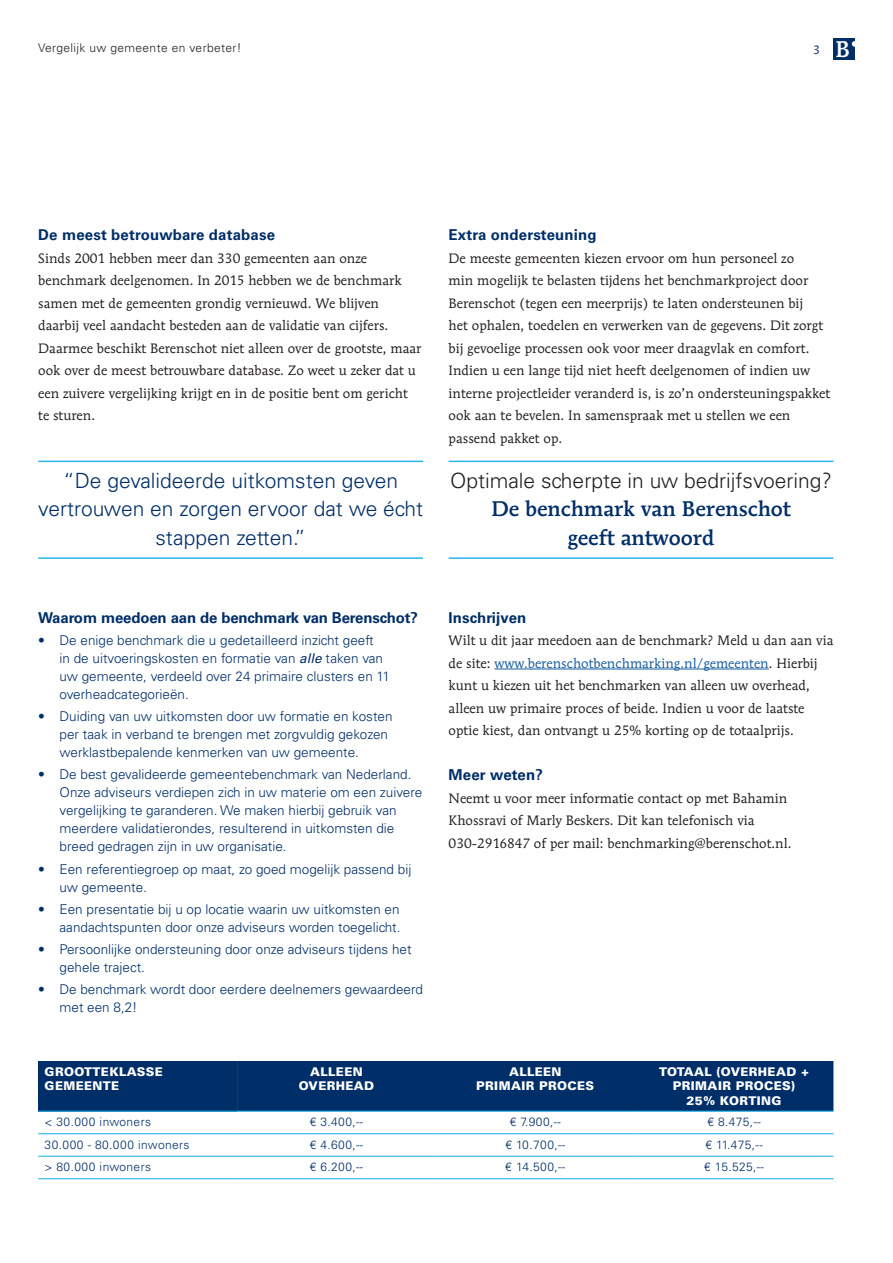
<style>
.page{position:relative;width:893px;height:1263px;background:#fff}
.page>*{position:absolute;margin:0;border:0;box-sizing:border-box;transform-origin:0 0}
.Citaat{font:300 21px/28.5px "Univers LT Std";color:#002e68;text-align:center}
.Citaat-2{font:500 21px/28.5px "Mendoza Roman Std";color:#002e68;text-align:center}
.Kop2{font:700 15px "Univers LT Std";letter-spacing:.01em;color:#002e68}
.Kaderkop{font:700 15px "Univers LT Std";letter-spacing:-.01em;color:#002e68}
.t1{font:300 13.5px/18px "Univers LT Std";color:#002e68}
.Brood{font:13.5px/22.5px "Mendoza Roman Std";color:#231f20}
.Brood_zonder{font:13.5px/22.5px "Mendoza Roman Std";color:#231f20}
.Tabel_inhoudscel{font:300 12px "Univers LT Std";letter-spacing:.03em;color:#002e68}
.Tabel_kopcel_boven{font:900 12px/14.4px "Univers LT Std";letter-spacing:.03em;color:#fff;text-align:center}
.t2{font:300 12px "Univers LT Std";letter-spacing:.03em;color:#231f20}
.t3{font:12px "Mendoza Roman Std";color:#002e68}
.s1{font-weight:500;font-size:22.5px;color:#fff}
.s2{font-weight:400;font-style:italic}
.s3{font-family:"Univers LT Std";font-weight:300;color:#231f20}
.s4{color:#175d9e}
</style>
<div class="page">
<div style="left:833px;top:38px;width:22px;height:22px;background:#002e68"></div>
<svg style="left:852px;top:41px;width:3px;height:6px"></svg>
<hr style="left:38px;top:461px;width:385px;height:1px;background:#2bb4e8">
<hr style="left:38px;top:557px;width:385px;height:2px;background:#2bb4e8">
<div style="left:38px;top:1061px;width:199px;height:50px;background:#002e68"></div>
<div style="left:237px;top:1061px;width:596px;height:50px;background:#002e68"></div>
<hr style="left:38px;top:1133px;width:199px;height:1px;background:#2bb4e8">
<hr style="left:237px;top:1133px;width:199px;height:1px;background:#2bb4e8">
<hr style="left:436px;top:1133px;width:199px;height:1px;background:#2bb4e8">
<hr style="left:635px;top:1133px;width:198px;height:1px;background:#2bb4e8">
<hr style="left:38px;top:1156px;width:199px;height:1px;background:#2bb4e8">
<hr style="left:237px;top:1156px;width:199px;height:1px;background:#2bb4e8">
<hr style="left:436px;top:1156px;width:199px;height:1px;background:#2bb4e8">
<hr style="left:635px;top:1156px;width:198px;height:1px;background:#2bb4e8">
<hr style="left:38px;top:1111px;width:199px;height:1px;background:#2bb4e8">
<hr style="left:237px;top:1111px;width:199px;height:1px;background:#2bb4e8">
<hr style="left:436px;top:1111px;width:199px;height:1px;background:#2bb4e8">
<hr style="left:635px;top:1111px;width:198px;height:1px;background:#2bb4e8">
<hr style="left:38px;top:1178px;width:199px;height:1px;background:#2bb4e8">
<hr style="left:237px;top:1178px;width:199px;height:1px;background:#2bb4e8">
<hr style="left:436px;top:1178px;width:199px;height:1px;background:#2bb4e8">
<hr style="left:635px;top:1178px;width:198px;height:1px;background:#2bb4e8">
<hr style="left:449px;top:461px;width:384px;height:1px;background:#2bb4e8">
<hr style="left:449px;top:557px;width:384px;height:2px;background:#2bb4e8">
<hr style="left:494px;top:669px;width:275px;height:1px;background:#175d9e">
<p class="t2" style="left:38px;top:41px;width:205px">Vergelijk uw gemeente en verbeter!</p>
<p class="t3" style="left:813px;top:43px;width:38px">3 <span class="s1">B</span></p>
<h2 class="Kop2" style="left:38px;top:226px;width:238px">De meest betrouwbare database</h2>
<p class="Brood" style="left:38px;top:247px;width:385px">Sinds 2001 hebben meer dan 330 gemeenten aan onze benchmark deelgenomen. In 2015 hebben we de benchmark samen met de gemeenten grondig vernieuwd. We blijven daarbij veel aandacht besteden aan de validatie van cijfers.<br>Daarmee beschikt Berenschot niet alleen over de grootste, maar ook over de meest betrouwbare database. Zo weet u zeker dat u een zuivere vergelijking krijgt en in de positie bent om gericht te sturen.</p>
<p class="Citaat" style="left:38px;top:466px;width:386px">“De gevalideerde uitkomsten geven vertrouwen en zorgen ervoor dat we écht stappen zetten.”</p>
<h2 class="Kaderkop" style="left:38px;top:608px;width:381px">Waarom meedoen aan de benchmark van Berenschot?</h2>
<p class="t1" style="left:60px;top:631px;width:332px;text-indent:-21px">• De enige benchmark die u gedetailleerd inzicht geeft<br>in de uitvoeringskosten en formatie van <span class="s2">alle</span> taken van uw gemeente, verdeeld over 24 primaire clusters en 11 overheadcategorieën.</p>
<p class="t1" style="left:60px;top:707px;width:334px;text-indent:-21px">• Duiding van uw uitkomsten door uw formatie en kosten per taak in verband te brengen met zorgvuldig gekozen werklastbepalende kenmerken van uw gemeente.</p>
<p class="t1" style="left:60px;top:766px;width:364px;text-indent:-21px">• De best gevalideerde gemeentebenchmark van Nederland.<br>Onze adviseurs verdiepen zich in uw materie om een zuivere vergelijking te garanderen. We maken hierbij gebruik van meerdere validatierondes, resulterend in uitkomsten die breed gedragen zijn in uw organisatie.</p>
<p class="t1" style="left:60px;top:860px;width:353px;text-indent:-21px">• Een referentiegroep op maat, zo goed mogelijk passend bij uw gemeente.</p>
<p class="t1" style="left:38px;top:900px;width:364px;text-align:right">• Een presentatie bij u op locatie waarin uw uitkomsten en aandachtspunten door onze adviseurs worden toegelicht.</p>
<p class="t1" style="left:60px;top:940px;width:354px;text-indent:-21px">• Persoonlijke ondersteuning door onze adviseurs tijdens het gehele traject.</p>
<p class="t1" style="left:60px;top:981px;width:365px;text-indent:-21px">• De benchmark wordt door eerdere deelnemers gewaardeerd met een 8,2!</p>
<h2 class="Kop2" style="left:449px;top:226px;width:149px">Extra ondersteuning</h2>
<p class="Brood_zonder" style="left:449px;top:247px;width:383px">De meeste gemeenten kiezen ervoor om hun personeel zo<br>min mogelijk te belasten tijdens het benchmarkproject door Berenschot (tegen een meerprijs) te laten ondersteunen bij<br>het ophalen, toedelen en verwerken van de gegevens. Dit zorgt bij gevoelige processen ook voor meer draagvlak en comfort.<br>Indien u een lange tijd niet heeft deelgenomen of indien uw interne projectleider veranderd is, is zo’n ondersteuningspakket ook aan te bevelen. In samenspraak met u stellen we een passend pakket op.</p>
<p class="Citaat-2" style="left:450px;top:466px;width:384px"><span class="s3">Optimale scherpte in uw bedrijfsvoering?<br></span>De benchmark van Berenschot<br>geeft antwoord</p>
<h2 class="Kop2" style="left:449px;top:608px;width:79px">Inschrijven</h2>
<p class="Brood" style="left:449px;top:629px;width:386px">Wilt u dit jaar meedoen aan de benchmark? Meld u dan aan via de site: <span class="s4">www.berenschotbenchmarking.nl/gemeenten</span>. Hierbij kunt u kiezen uit het benchmarken van alleen uw overhead, alleen uw primaire proces of beide. Indien u voor de laatste optie kiest, dan ontvangt u 25% korting op de totaalprijs.</p>
<h2 class="Kop2" style="left:449px;top:766px;width:96px">Meer weten?</h2>
<p class="Brood" style="left:449px;top:787px;width:344px">Neemt u voor meer informatie contact op met Bahamin<br>Khossravi of Marly Beskers. Dit kan telefonisch via<br>030-2916847 of per mail: benchmarking@berenschot.nl.</p>
<p class="Tabel_kopcel_boven" style="left:45px;top:1064px;width:120px;text-align:left">GROOTTEKLASSE<br>GEMEENTE</p>
<p class="Tabel_kopcel_boven" style="left:299px;top:1064px;width:77px">ALLEEN<br>OVERHEAD</p>
<p class="Tabel_kopcel_boven" style="left:476px;top:1064px;width:119px">ALLEEN<br>PRIMAIR PROCES</p>
<p class="Tabel_kopcel_boven" style="left:659px;top:1064px;width:151px">TOTAAL (OVERHEAD +<br>PRIMAIR PROCES)<br>25% KORTING</p>
<p class="Tabel_inhoudscel" style="left:45px;top:1115px;width:108px">&lt; 30.000 inwoners</p>
<p class="Tabel_inhoudscel" style="left:310px;top:1115px;width:55px">€ 3.400,--</p>
<p class="Tabel_inhoudscel" style="left:510px;top:1115px;width:52px">€ 7.900,--</p>
<p class="Tabel_inhoudscel" style="left:707px;top:1115px;width:55px">€ 8.475,--</p>
<p class="Tabel_inhoudscel" style="left:45px;top:1137px;width:146px">30.000 - 80.000 inwoners</p>
<p class="Tabel_inhoudscel" style="left:310px;top:1137px;width:55px">€ 4.600,--</p>
<p class="Tabel_inhoudscel" style="left:505px;top:1137px;width:61px">€ 10.700,--</p>
<p class="Tabel_inhoudscel" style="left:705px;top:1137px;width:59px">€ 11.475,--</p>
<p class="Tabel_inhoudscel" style="left:45px;top:1160px;width:108px">&gt; 80.000 inwoners</p>
<p class="Tabel_inhoudscel" style="left:310px;top:1160px;width:55px">€ 6.200,--</p>
<p class="Tabel_inhoudscel" style="left:505px;top:1160px;width:61px">€ 14.500,--</p>
<p class="Tabel_inhoudscel" style="left:704px;top:1160px;width:61px">€ 15.525,--</p>
</div>
